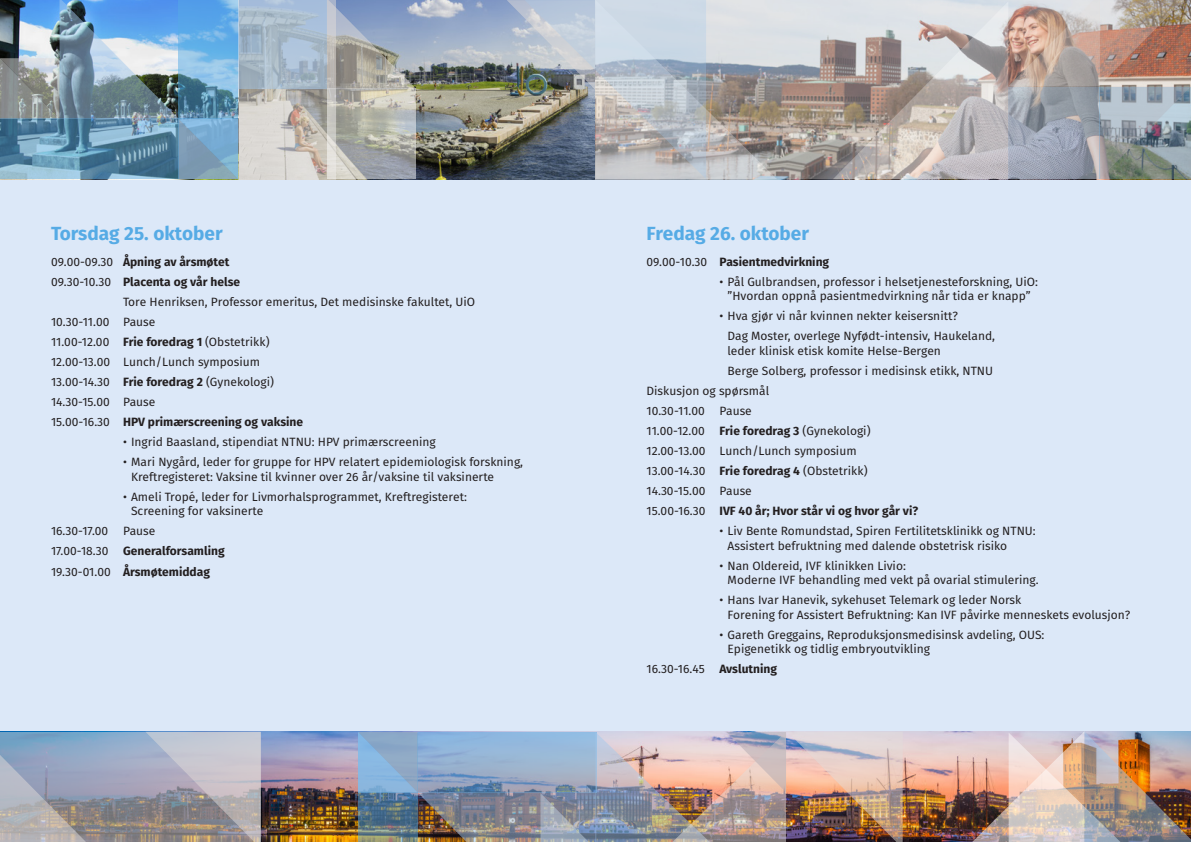
<style>
.page{position:relative;width:1191px;height:842px;background:#dce8f8}
.page>*{position:absolute;margin:0;border:0;box-sizing:border-box;transform-origin:0 0}
.t1{font:700 19px "Fira Sans";color:#56abe5}
.t2{font:12px/14.4px "Fira Sans";color:#231f20}
.t3{font:700 12px "Fira Sans";color:#231f20}
.s1{font-weight:400}
.s2{font-weight:700}
</style>
<div class="page">
<img style="left:335px;top:0;width:172px;height:179px">
<svg style="left:238px;top:88px;width:97px;height:91px;background:#c9c5bf"></svg>
<svg style="left:327px;top:89px;width:88px;height:90px;background:#b4b4ae"></svg>
<svg style="left:238px;top:0;width:89px;height:88px;background:#a6b9cb"></svg>
<svg style="left:327px;top:0;width:88px;height:88px;background:#9aa3b0"></svg>
<img style="left:0;top:0;width:238px;height:179px">
<svg style="left:777px;top:0;width:56px;height:179px;background:#b4adaa"></svg>
<img style="left:833px;top:0;width:358px;height:179px">
<img style="left:507px;top:0;width:270px;height:179px">
<img style="left:0;top:731px;width:956px;height:111px">
<svg style="left:0;top:732px;width:145px;height:110px;background:#8c9cb0"></svg>
<svg style="left:145px;top:732px;width:116px;height:110px;background:#aeaab0"></svg>
<svg style="left:0;top:747px;width:103px;height:95px;background:#9fa4b1"></svg>
<img style="left:956px;top:731px;width:235px;height:111px">
<img style="left:358px;top:732px;width:544px;height:110px">
<h1 class="t1" style="left:51px;top:220px;width:173px">Torsdag 25. oktober</h1>
<p class="t3" style="left:51px;top:253px;width:180px"><span class="s1">09.00-09.30</span> Åpning av årsmøtet</p>
<p class="t3" style="left:51px;top:273px;width:191px"><span class="s1">09.30-10.30</span> Placenta og vår helse</p>
<p class="t2" style="left:123px;top:294px;width:354px">Tore Henriksen, Professor emeritus, Det medisinske fakultet, UiO</p>
<p class="t2" style="left:51px;top:315px;width:106px">10.30-11.00 Pause</p>
<p class="t2" style="left:51px;top:335px;width:220px">11.00-12.00 <span class="s2">Frie foredrag 1</span> (Obstetrikk)</p>
<p class="t2" style="left:51px;top:355px;width:211px">12.00-13.00 Lunch/Lunch symposium</p>
<p class="t2" style="left:51px;top:375px;width:224px">13.00-14.30 <span class="s2">Frie foredrag 2</span> (Gynekologi)</p>
<p class="t2" style="left:51px;top:395px;width:106px">14.30-15.00 Pause</p>
<p class="t3" style="left:51px;top:414px;width:254px"><span class="s1">15.00-16.30</span> HPV primærscreening og vaksine</p>
<p class="t2" style="left:123px;top:435px;width:314px">• Ingrid Baasland, stipendiat NTNU: HPV primærscreening</p>
<p class="t2" style="left:131px;top:455px;width:393px;text-indent:-8px">• Mari Nygård, leder for gruppe for HPV relatert epidemiologisk forskning,<br>Kreftregisteret: Vaksine til kvinner over 26 år/vaksine til vaksinerte</p>
<p class="t2" style="left:131px;top:489px;width:337px;text-indent:-8px">• Ameli Tropé, leder for Livmorhalsprogrammet, Kreftregisteret:<br>Screening for vaksinerte</p>
<p class="t2" style="left:51px;top:521px;width:175px;line-height:20.1px">16.30-17.00 Pause<br>17.00-18.30 <span class="s2">Generalforsamling<br></span>19.30-01.00 <span class="s2">Årsmøtemiddag</span></p>
<h1 class="t1" style="left:646px;top:220px;width:164px">Fredag 26. oktober</h1>
<p class="t3" style="left:646px;top:253px;width:184px"><span class="s1">09.00-10.30</span> Pasientmedvirkning</p>
<p class="t2" style="left:719px;top:274px;width:320px;text-align:center">• Pål Gulbrandsen, professor i helsetjenesteforskning, UiO: ”Hvordan oppnå pasientmedvirkning når tida er knapp”</p>
<p class="t2" style="left:727px;top:306px;width:269px;line-height:20.1px;text-indent:-8px">• Hva gjør vi når kvinnen nekter keisersnitt?<br>Dag Moster, overlege Nyfødt-intensiv, Haukeland,</p>
<p class="t2" style="left:727px;top:343px;width:215px">leder klinisk etisk komite Helse-Bergen</p>
<p class="t2" style="left:727px;top:363px;width:267px">Berge Solberg, professor i medisinsk etikk, NTNU</p>
<p class="t2" style="left:646px;top:383px;width:124px">Diskusjon og spørsmål</p>
<p class="t2" style="left:646px;top:404px;width:107px">10.30-11.00 Pause</p>
<p class="t2" style="left:646px;top:424px;width:225px">11.00-12.00 <span class="s2">Frie foredrag 3</span> (Gynekologi)</p>
<p class="t2" style="left:646px;top:444px;width:211px">12.00-13.00 Lunch/Lunch symposium</p>
<p class="t2" style="left:646px;top:464px;width:223px">13.00-14.30 <span class="s2">Frie foredrag 4</span> (Obstetrikk)</p>
<p class="t2" style="left:646px;top:484px;width:107px">14.30-15.00 Pause</p>
<p class="t3" style="left:646px;top:503px;width:273px"><span class="s1">15.00-16.30</span> IVF 40 år; Hvor står vi og hvor går vi?</p>
<p class="t2" style="left:727px;top:524px;width:310px;text-indent:-8px">• Liv Bente Romundstad, Spiren Fertilitetsklinikk og NTNU:<br>Assistert befruktning med dalende obstetrisk risiko</p>
<p class="t2" style="left:727px;top:558px;width:313px;text-indent:-8px">• Nan Oldereid, IVF klinikken Livio:<br>Moderne IVF behandling med vekt på ovarial stimulering.</p>
<p class="t2" style="left:727px;top:593px;width:404px;text-indent:-8px">• Hans Ivar Hanevik, sykehuset Telemark og leder Norsk<br>Forening for Assistert Befruktning: Kan IVF påvirke menneskets evolusjon?</p>
<p class="t2" style="left:727px;top:627px;width:318px;text-indent:-8px">• Gareth Greggains, Reproduksjonsmedisinsk avdeling, OUS:<br>Epigenetikk og tidlig embryoutvikling</p>
<p class="t2" style="left:646px;top:662px;width:132px">16.30-16.45 <span class="s2">Avslutning</span></p>
</div>
